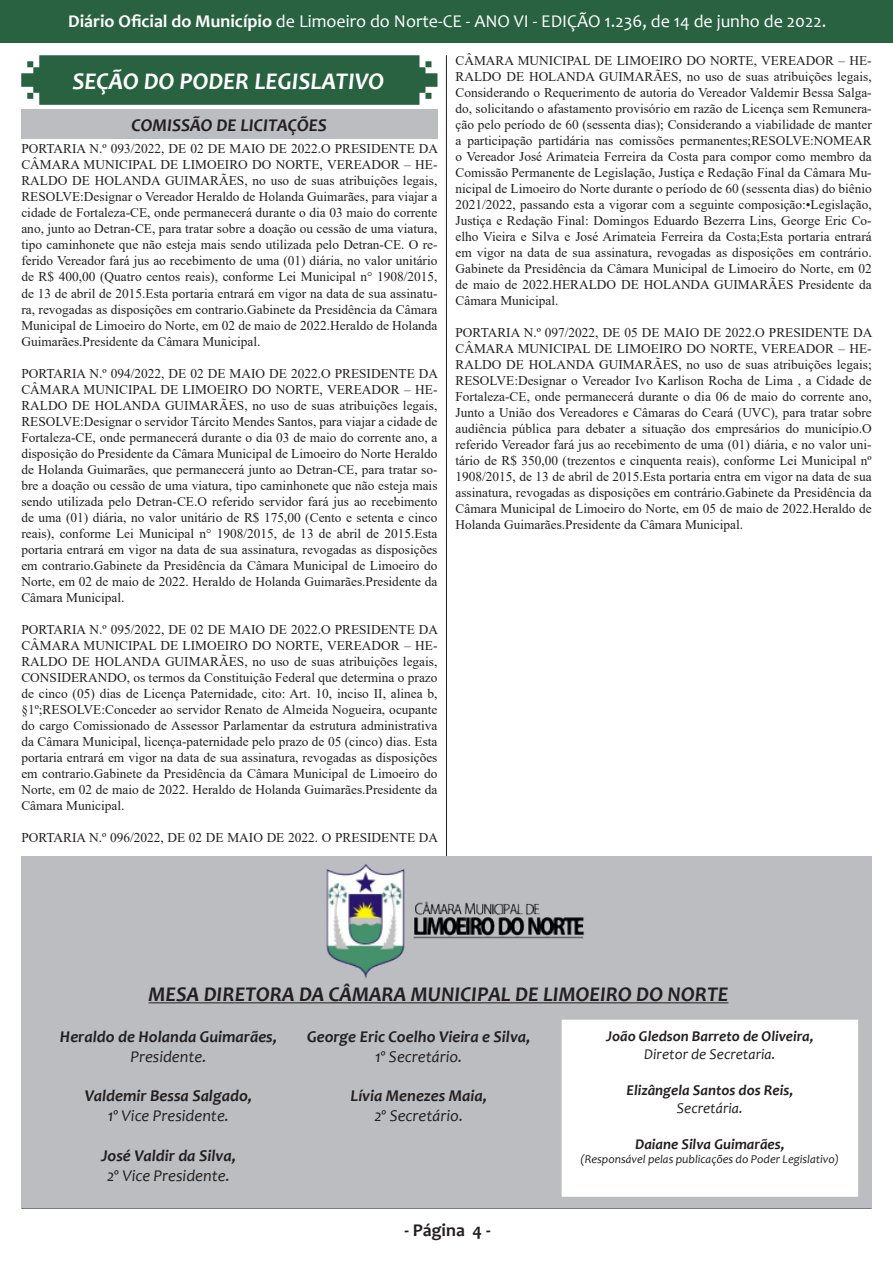
<style>
.page{position:relative;width:893px;height:1263px;background:#fff}
.page>*{position:absolute;margin:0;border:0;box-sizing:border-box;transform-origin:0 0}
.t1{font:italic 700 24px "Candara";color:#fff}
.t2{font:italic 700 21px "Candara";color:#231f20}
.t3{font:18px "Candara";color:#fff}
.t4{font:italic 700 18px "Candara";color:#231f20}
.t5{font:700 18px "Candara";color:#231f20}
.t6{font:italic 700 16.5px "Candara";color:#231f20}
.t7{font:italic 16.5px "Candara";color:#231f20}
.t8{font:italic 700 15px "Candara";color:#231f20}
.t9{font:italic 15px "Candara";color:#231f20}
.t10{font:13.35px/16px "Times New Roman";color:#231f20;text-align:justify}
.t11{font:italic 12px "Candara";color:#231f20}
.s1{font-weight:700}
</style>
<div class="page">
<div style="left:0;top:0;width:893px;height:42px;background:#286240"></div>
<hr style="left:446px;top:55px;width:1px;height:1153px;background:#231f20">
<hr style="left:21px;top:1208px;width:851px;height:1px;background:#231f20">
<svg style="left:21px;top:55px;width:416px;height:50px;background:#346a4a"></svg>
<div style="left:21px;top:856px;width:851px;height:352px;background:#bcbdc0"></div>
<hr style="left:149px;top:1002px;width:579px;height:1px;background:#231f20">
<div style="left:562px;top:1020px;width:296px;height:177px;background:#fff;border:2px solid #fff"></div>
<img style="left:326px;top:864px;width:258px;height:115px">
<div style="left:21px;top:109px;width:416px;height:30px;background:#bcbdc0"></div>
<h3 class="t3" style="left:68px;top:10px;width:759px"><span class="s1">Diário Oficial do Município</span> de Limoeiro do Norte-CE - ANO VI - EDIÇÃO 1.236, de 14 de junho de 2022.</h3>
<p class="t1" style="left:72px;top:66px;width:313px">SEÇÃO DO PODER LEGISLATIVO</p>
<p class="t4" style="left:132px;top:113px;width:197px">COMISSÃO DE LICITAÇÕES</p>
<p class="t10" style="left:21px;top:140px;width:418px">PORTARIA N.º 093/2022, DE 02 DE MAIO DE 2022.O PRESIDENTE DA CÂMARA MUNICIPAL DE LIMOEIRO DO NORTE, VEREADOR – HE-RALDO DE HOLANDA GUIMARÃES, no uso de suas atribuições legais, RESOLVE:Designar o Vereador Heraldo de Holanda Guimarães, para viajar a cidade de Fortaleza-CE, onde permanecerá durante o dia 03 maio do corrente ano, junto ao Detran-CE, para tratar sobre a doação ou cessão de uma viatura, tipo caminhonete que não esteja mais sendo utilizada pelo Detran-CE. O re&shy;ferido Vereador fará jus ao recebimento de uma (01) diária, no valor unitário de R$ 400,00 (Quatro centos reais), conforme Lei Municipal n° 1908/2015, de 13 de abril de 2015.Esta portaria entrará em vigor na data de sua assinatu&shy;ra, revogadas as disposições em contrario.Gabinete da Presidência da Câmara Municipal de Limoeiro do Norte, em 02 de maio de 2022.Heraldo de Holanda Guimarães.Presidente da Câmara Municipal.</p>
<p class="t10" style="left:21px;top:365px;width:418px">PORTARIA N.º 094/2022, DE 02 DE MAIO DE 2022.O PRESIDENTE DA CÂMARA MUNICIPAL DE LIMOEIRO DO NORTE, VEREADOR – HE-RALDO DE HOLANDA GUIMARÃES, no uso de suas atribuições legais, RESOLVE:Designar o servidor Tárcito Mendes Santos, para viajar a cidade de Fortaleza-CE, onde permanecerá durante o dia 03 de maio do corrente ano, a disposição do Presidente da Câmara Municipal de Limoeiro do Norte Heraldo de Holanda Guimarães, que permanecerá junto ao Detran-CE, para tratar so&shy;bre a doação ou cessão de uma viatura, tipo caminhonete que não esteja mais sendo utilizada pelo Detran-CE.O referido servidor fará jus ao recebimento de uma (01) diária, no valor unitário de R$ 175,00 (Cento e setenta e cinco reais), conforme Lei Municipal n° 1908/2015, de 13 de abril de 2015.Esta portaria entrará em vigor na data de sua assinatura, revogadas as disposições em contrario.Gabinete da Presidência da Câmara Municipal de Limoeiro do Norte, em 02 de maio de 2022. Heraldo de Holanda Guimarães.Presidente da Câmara Municipal.</p>
<p class="t10" style="left:21px;top:621px;width:418px">PORTARIA N.º 095/2022, DE 02 DE MAIO DE 2022.O PRESIDENTE DA CÂMARA MUNICIPAL DE LIMOEIRO DO NORTE, VEREADOR – HE-RALDO DE HOLANDA GUIMARÃES, no uso de suas atribuições legais, CONSIDERANDO, os termos da Constituição Federal que determina o prazo de cinco (05) dias de Licença Paternidade, cito: Art. 10, inciso II, alinea b, §1º;RESOLVE:Conceder ao servidor Renato de Almeida Nogueira, ocupante do cargo Comissionado de Assessor Parlamentar da estrutura administrativa da Câmara Municipal, licença-paternidade pelo prazo de 05 (cinco) dias. Esta portaria entrará em vigor na data de sua assinatura, revogadas as disposições em contrario.Gabinete da Presidência da Câmara Municipal de Limoeiro do Norte, em 02 de maio de 2022. Heraldo de Holanda Guimarães.Presidente da Câmara Municipal.</p>
<p class="t10" style="left:21px;top:829px;width:418px">PORTARIA N.º 096/2022, DE 02 DE MAIO DE 2022. O PRESIDENTE DA</p>
<p class="t10" style="left:455px;top:52px;width:418px">CÂMARA MUNICIPAL DE LIMOEIRO DO NORTE, VEREADOR – HE-RALDO DE HOLANDA GUIMARÃES, no uso de suas atribuições legais, Considerando o Requerimento de autoria do Vereador Valdemir Bessa Salga&shy;do, solicitando o afastamento provisório em razão de Licença sem Remunera&shy;ção pelo período de 60 (sessenta dias); Considerando a viabilidade de manter a participação partidária nas comissões permanentes;RESOLVE:NOMEAR o Vereador José Arimateia Ferreira da Costa para compor como membro da Comissão Permanente de Legislação, Justiça e Redação Final da Câmara Mu&shy;nicipal de Limoeiro do Norte durante o período de 60 (sessenta dias) do biênio 2021/2022, passando esta a vigorar com a seguinte composição:•Legislação, Justiça e Redação Final: Domingos Eduardo Bezerra Lins, George Eric Co&shy;elho Vieira e Silva e José Arimateia Ferreira da Costa;Esta portaria entrará em vigor na data de sua assinatura, revogadas as disposições em contrário.<br>Gabinete da Presidência da Câmara Municipal de Limoeiro do Norte, em 02 de maio de 2022.HERALDO DE HOLANDA GUIMARÃES Presidente da Câmara Municipal.</p>
<p class="t10" style="left:455px;top:324px;width:418px">PORTARIA N.º 097/2022, DE 05 DE MAIO DE 2022.O PRESIDENTE DA CÂMARA MUNICIPAL DE LIMOEIRO DO NORTE, VEREADOR – HE-RALDO DE HOLANDA GUIMARÃES, no uso de suas atribuições legais; RESOLVE:Designar o Vereador Ivo Karlison Rocha de Lima , a Cidade de Fortaleza-CE, onde permanecerá durante o dia 06 de maio do corrente ano, Junto a União dos Vereadores e Câmaras do Ceará (UVC), para tratar sobre audiência pública para debater a situação dos empresários do município.O referido Vereador fará jus ao recebimento de uma (01) diária, e no valor uni&shy;tário de R$ 350,00 (trezentos e cinquenta reais), conforme Lei Municipal nº 1908/2015, de 13 de abril de 2015.Esta portaria entra em vigor na data de sua assinatura, revogadas as disposições em contrário.Gabinete da Presidência da Câmara Municipal de Limoeiro do Norte, em 05 de maio de 2022.Heraldo de Holanda Guimarães.Presidente da Câmara Municipal.</p>
<p class="t2" style="left:149px;top:981px;width:581px">MESA DIRETORA DA CÂMARA MUNICIPAL DE LIMOEIRO DO NORTE</p>
<p class="t8" style="left:606px;top:1026px;width:209px">João Gledson Barreto de Oliveira,</p>
<p class="t9" style="left:644px;top:1044px;width:133px">Diretor de Secretaria.</p>
<p class="t8" style="left:626px;top:1080px;width:168px">Elizângela Santos dos Reis,</p>
<p class="t9" style="left:677px;top:1098px;width:67px">Secretária.</p>
<p class="t8" style="left:635px;top:1134px;width:151px">Daiane Silva Guimarães,</p>
<p class="t11" style="left:581px;top:1152px;width:260px">(Responsável pelas publicações do Poder Legislativo)</p>
<p class="t6" style="left:60px;top:1026px;width:219px">Heraldo de Holanda Guimarães,</p>
<p class="t7" style="left:130px;top:1046px;width:78px">Presidente.</p>
<p class="t6" style="left:85px;top:1086px;width:169px">Valdemir Bessa Salgado,</p>
<p class="t7" style="left:108px;top:1105px;width:123px">1º Vice Presidente.</p>
<p class="t6" style="left:101px;top:1145px;width:136px">José Valdir da Silva,</p>
<p class="t7" style="left:107px;top:1165px;width:124px">2º Vice Presidente.</p>
<p class="t6" style="left:307px;top:1026px;width:225px">George Eric Coelho Vieira e Silva,</p>
<p class="t7" style="left:375px;top:1046px;width:89px">1º Secretário.</p>
<p class="t6" style="left:351px;top:1086px;width:138px">Lívia Menezes Maia,</p>
<p class="t7" style="left:374px;top:1105px;width:90px">2º Secretário.</p>
<h3 class="t5" style="left:404px;top:1219px;width:88px">- Página 4 -</h3>
</div>
